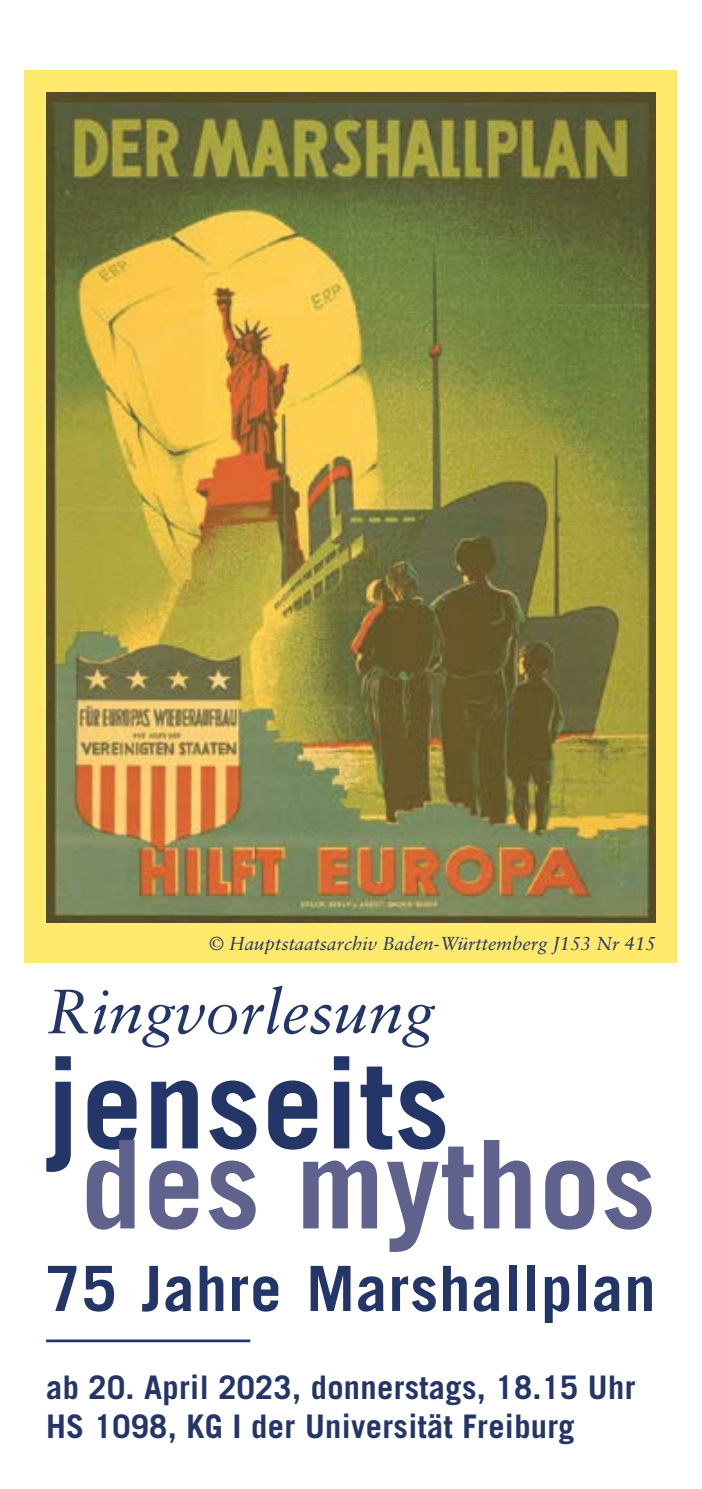
<style>
.page{position:relative;width:702px;height:1489px;background:#fff}
.page>*{position:absolute;margin:0;border:0;box-sizing:border-box;transform-origin:0 0}
.t1{font:700 122.5px "Trade Gothic LT Std";letter-spacing:.01em;color:#5f628d}
.t2{font:700 122.5px "Trade Gothic LT Std";letter-spacing:.01em;color:#243668}
.t3{font:700 62.5px "Trade Gothic LT Std";letter-spacing:.02em;color:#243668}
.t4{font:italic 62.5px "Sabon LT Std";color:#243668}
.t5{font:700 32.5px/39px "Trade Gothic LT Std";letter-spacing:.01em;color:#243668}
.t6{font:italic 18.75px "Sabon LT Std";color:#243668}
</style>
<div class="page">
<div style="left:25px;top:71px;width:652px;height:892px;background:#ffea6e"></div>
<img style="left:46px;top:92px;width:610px;height:830px">
<hr style="left:46px;top:1339px;width:204px;height:3px;background:#243668">
<p class="t6" style="left:209px;top:932px;width:448px">© Hauptstaatsarchiv Baden-Württemberg J153 Nr 415</p>
<h2 class="t4" style="left:46px;top:975px;width:390px">Ringvorlesung</h2>
<h1 class="t2" style="left:46px;top:1029px;width:405px">jenseits</h1>
<h1 class="t1" style="left:81px;top:1109px;width:577px">des mythos</h1>
<h2 class="t3" style="left:46px;top:1250px;width:611px">75 Jahre Marshallplan</h2>
<p class="t5" style="left:46px;top:1367px;width:591px">ab 20. April 2023, donnerstags, 18.15 Uhr<br>HS 1098, KG I der Universität Freiburg</p>
</div>
